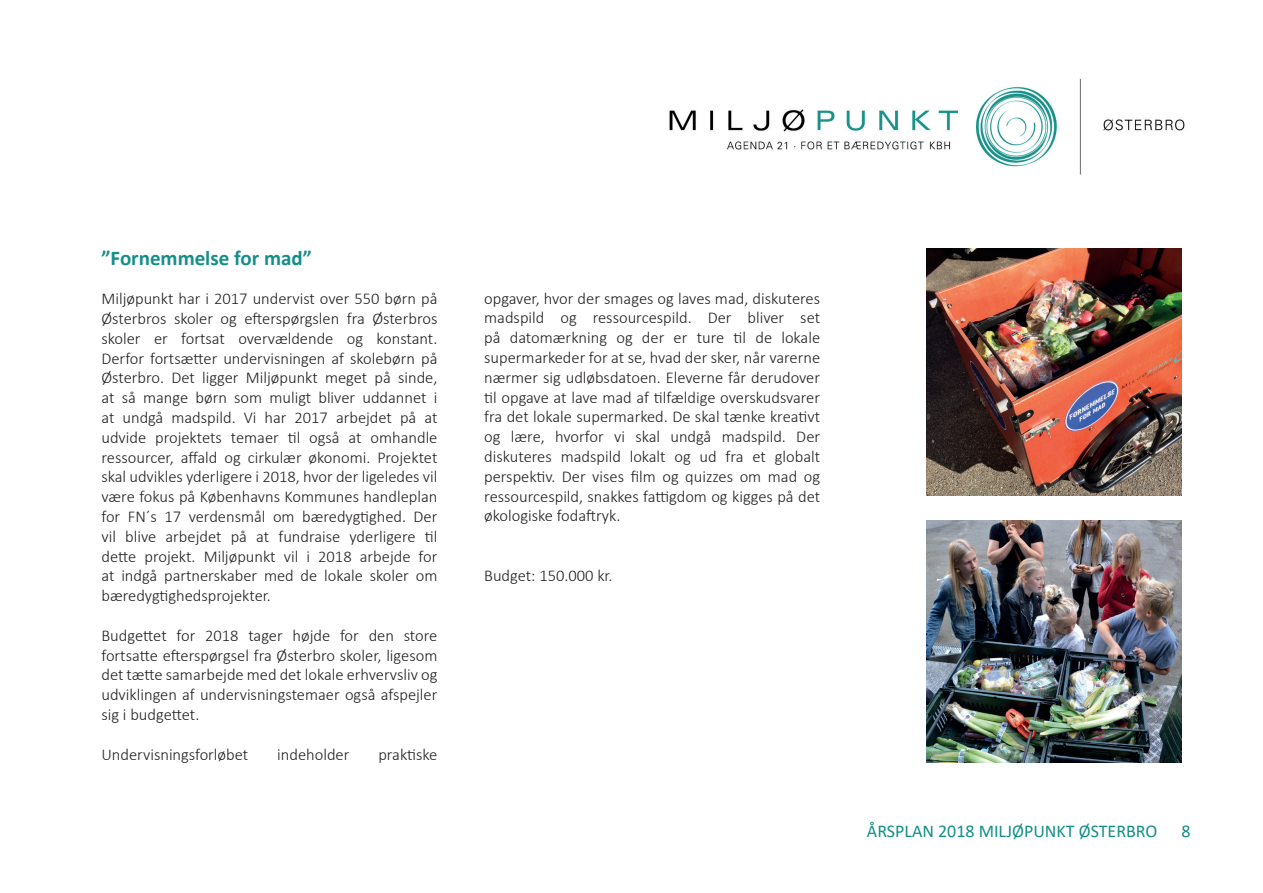
<style>
.page{position:relative;width:1263px;height:893px;background:#fff}
.page>*{position:absolute;margin:0;border:0;box-sizing:border-box;transform-origin:0 0}
.t1{font:700 21px "Calibri";color:#148f88}
.t2{font:18px "Calibri";color:#148f88}
.t3{font:300 16.5px/19.8px "Calibri";color:#231f20;text-align:justify}
</style>
<div class="page">
<img style="left:669px;top:78px;width:516px;height:97px">
<img style="left:926px;top:249px;width:255px;height:246px">
<img style="left:927px;top:520px;width:254px;height:243px">
<p class="t1" style="left:101px;top:243px;width:212px">”Fornemmelse for mad”</p>
<p class="t3" style="left:101px;top:289px;width:337px">Miljøpunkt har i 2017 undervist over 550 børn på Østerbros skoler og efterspørgslen fra Østerbros skoler er fortsat overvældende og konstant.<br>Derfor fortsætter undervisningen af skolebørn på Østerbro. Det ligger Miljøpunkt meget på sinde, at så mange børn som muligt bliver uddannet i at undgå madspild. Vi har 2017 arbejdet på at udvide projektets temaer til også at omhandle ressourcer, affald og cirkulær økonomi. Projektet skal udvikles yderligere i 2018, hvor der ligeledes vil være fokus på Københavns Kommunes handleplan for FN´s 17 verdensmål om bæredygtighed. Der vil blive arbejdet på at fundraise yderligere til dette projekt. Miljøpunkt vil i 2018 arbejde for at indgå partnerskaber med de lokale skoler om bæredygtighedsprojekter.</p>
<p class="t3" style="left:101px;top:625px;width:337px">Budgettet for 2018 tager højde for den store fortsatte efterspørgsel fra Østerbro skoler, ligesom det tætte samarbejde med det lokale erhvervsliv og udviklingen af undervisningstemaer også afspejler sig i budgettet.</p>
<p class="t3" style="left:101px;top:744px;width:148px">Undervisningsforløbet</p>
<p class="t3" style="left:277px;top:744px;width:74px">indeholder</p>
<p class="t3" style="left:378px;top:744px;width:61px">praktiske</p>
<p class="t3" style="left:484px;top:288px;width:337px">opgaver, hvor der smages og laves mad, diskuteres madspild og ressourcespild. Der bliver set på datomærkning og der er ture til de lokale supermarkeder for at se, hvad der sker, når varerne nærmer sig udløbsdatoen. Eleverne får derudover til opgave at lave mad af tilfældige overskudsvarer fra det lokale supermarked. De skal tænke kreativt og lære, hvorfor vi skal undgå madspild. Der diskuteres madspild lokalt og ud fra et globalt perspektiv. Der vises film og quizzes om mad og ressourcespild, snakkes fattigdom og kigges på det økologiske fodaftryk.</p>
<p class="t3" style="left:484px;top:565px;width:130px">Budget: 150.000 kr.</p>
<p class="t2" style="left:867px;top:822px;width:292px">ÅRSPLAN 2018 MILJØPUNKT ØSTERBRO</p>
<p class="t2" style="left:1181px;top:822px;width:11px">8</p>
</div>
